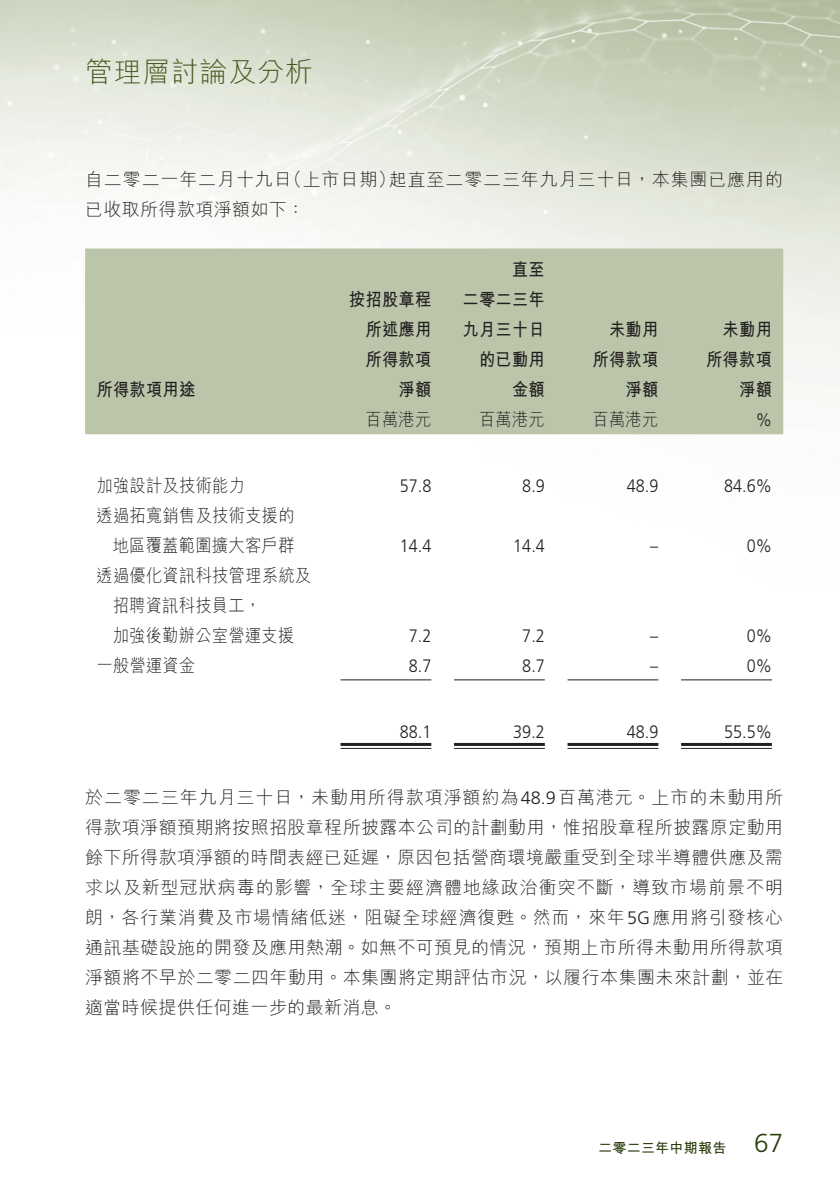
<style>
.page{position:relative;width:840px;height:1191px;background:#fff}
.page>*{position:absolute;margin:0;border:0;box-sizing:border-box;transform-origin:0 0}
.t1{font:300 28px "M Hei HK";letter-spacing:.02em;color:#44591f}
._00_txt{font:300 18px/30px "M Hei HK";letter-spacing:.025em;color:#231f20;text-align:justify}
._50_Table_txt{font:300 18px "M Hei HK";letter-spacing:.02em;color:#231f20;scale:.9 1}
._50_Table_txt-2{font:300 18px "Frutiger LT Std";color:#231f20;scale:.9 1}
._50_Table_txt-3{font:700 18px "M Hei HK";letter-spacing:.02em;color:#231f20;scale:.9 1}
._00_txt-2{font:300 18px/30px "M Hei HK";letter-spacing:.045em;color:#231f20}
.t2{font:700 14px "M Hei HK";letter-spacing:.02em;color:#293d0b}
.s1{font-family:"Frutiger LT Std"}
.s2{font-family:"Frutiger LT Std";font-weight:300;font-size:26px}
</style>
<div class="page">
<img style="left:0;top:0;width:839px;height:749px">
<div style="left:85px;top:248px;width:697px;height:186px;background:#bac5aa"></div>
<hr style="left:340px;top:679px;width:91px;height:1px;background:#231f20">
<hr style="left:454px;top:679px;width:90px;height:1px;background:#231f20">
<hr style="left:567px;top:679px;width:91px;height:1px;background:#231f20">
<hr style="left:680px;top:679px;width:91px;height:1px;background:#231f20">
<hr style="left:340px;top:743px;width:91px;height:3px;background:#231f20">
<hr style="left:340px;top:748px;width:91px;height:1px;background:#231f20">
<hr style="left:454px;top:743px;width:90px;height:3px;background:#231f20">
<hr style="left:454px;top:748px;width:90px;height:1px;background:#231f20">
<hr style="left:567px;top:743px;width:91px;height:3px;background:#231f20">
<hr style="left:567px;top:748px;width:91px;height:1px;background:#231f20">
<hr style="left:680px;top:743px;width:91px;height:3px;background:#231f20">
<hr style="left:680px;top:748px;width:91px;height:1px;background:#231f20">
<h1 class="t1" style="left:85px;top:57px;width:229px">管理層討論及分析</h1>
<p class="_00_txt-2" style="left:85px;top:164px;width:699px">自二零二一年二月十九日（上市日期）起直至二零二三年九月三十日，本集團已應用的已收取所得款項淨額如下：</p>
<p class="_50_Table_txt-3" style="left:96px;top:376px;width:111px">所得款項用途</p>
<p class="_50_Table_txt-3" style="left:349px;top:286px;width:93px">按招股章程</p>
<p class="_50_Table_txt-3" style="left:365px;top:316px;width:75px">所述應用</p>
<p class="_50_Table_txt-3" style="left:365px;top:346px;width:75px">所得款項</p>
<p class="_50_Table_txt-3" style="left:398px;top:376px;width:38px">淨額</p>
<p class="_50_Table_txt-3" style="left:512px;top:256px;width:38px">直至</p>
<p class="_50_Table_txt-3" style="left:462px;top:286px;width:93px">二零二三年</p>
<p class="_50_Table_txt-3" style="left:462px;top:316px;width:93px">九月三十日</p>
<p class="_50_Table_txt-3" style="left:478px;top:346px;width:75px">的已動用</p>
<p class="_50_Table_txt-3" style="left:512px;top:376px;width:38px">金額</p>
<p class="_50_Table_txt-3" style="left:608px;top:316px;width:56px">未動用</p>
<p class="_50_Table_txt-3" style="left:592px;top:346px;width:75px">所得款項</p>
<p class="_50_Table_txt-3" style="left:625px;top:376px;width:38px">淨額</p>
<p class="_50_Table_txt-3" style="left:722px;top:316px;width:56px">未動用</p>
<p class="_50_Table_txt-3" style="left:705px;top:346px;width:75px">所得款項</p>
<p class="_50_Table_txt-3" style="left:738px;top:376px;width:38px">淨額</p>
<p class="_50_Table_txt" style="left:365px;top:410px;width:75px">百萬港元</p>
<p class="_50_Table_txt" style="left:478px;top:410px;width:75px">百萬港元</p>
<p class="_50_Table_txt" style="left:592px;top:410px;width:75px">百萬港元</p>
<p class="_50_Table_txt-2" style="left:755px;top:410px;width:20px">%</p>
<p class="_50_Table_txt" style="left:96px;top:476px;width:166px">加強設計及技術能力</p>
<p class="_50_Table_txt-2" style="left:399px;top:475px;width:37px">57.8</p>
<p class="_50_Table_txt-2" style="left:522px;top:475px;width:27px">8.9</p>
<p class="_50_Table_txt-2" style="left:626px;top:475px;width:37px">48.9</p>
<p class="_50_Table_txt-2" style="left:723px;top:475px;width:55px">84.6%</p>
<p class="_50_Table_txt" style="left:96px;top:506px;width:221px">透過拓寬銷售及技術支援的</p>
<p class="_50_Table_txt" style="left:113px;top:536px;width:203px">地區覆蓋範圍擴大客戶群</p>
<p class="_50_Table_txt-2" style="left:399px;top:535px;width:37px">14.4</p>
<p class="_50_Table_txt-2" style="left:513px;top:535px;width:37px">14.4</p>
<p class="_50_Table_txt-2" style="left:650px;top:535px;width:11px">–</p>
<p class="_50_Table_txt-2" style="left:746px;top:535px;width:30px">0%</p>
<p class="_50_Table_txt" style="left:96px;top:566px;width:240px">透過優化資訊科技管理系統及</p>
<p class="_50_Table_txt" style="left:113px;top:596px;width:166px">招聘資訊科技員工，</p>
<p class="_50_Table_txt" style="left:113px;top:626px;width:203px">加強後勤辦公室營運支援</p>
<p class="_50_Table_txt-2" style="left:408px;top:625px;width:27px">7.2</p>
<p class="_50_Table_txt-2" style="left:522px;top:625px;width:27px">7.2</p>
<p class="_50_Table_txt-2" style="left:650px;top:625px;width:11px">–</p>
<p class="_50_Table_txt-2" style="left:746px;top:625px;width:30px">0%</p>
<p class="_50_Table_txt" style="left:96px;top:656px;width:111px">一般營運資金</p>
<p class="_50_Table_txt-2" style="left:408px;top:655px;width:27px">8.7</p>
<p class="_50_Table_txt-2" style="left:522px;top:655px;width:27px">8.7</p>
<p class="_50_Table_txt-2" style="left:650px;top:655px;width:11px">–</p>
<p class="_50_Table_txt-2" style="left:746px;top:655px;width:30px">0%</p>
<p class="_50_Table_txt-2" style="left:399px;top:721px;width:37px">88.1</p>
<p class="_50_Table_txt-2" style="left:513px;top:721px;width:37px">39.2</p>
<p class="_50_Table_txt-2" style="left:626px;top:721px;width:37px">48.9</p>
<p class="_50_Table_txt-2" style="left:723px;top:721px;width:55px">55.5%</p>
<p class="_00_txt" style="left:85px;top:782px;width:699px">於二零二三年九月三十日，未動用所得款項淨額約為<span class="s1">48.9</span>百萬港元。上市的未動用所得款項淨額預期將按照招股章程所披露本公司的計劃動用，惟招股章程所披露原定動用餘下所得款項淨額的時間表經已延遲，原因包括營商環境嚴重受到全球半導體供應及需求以及新型冠狀病毒的影響，全球主要經濟體地緣政治衝突不斷，導致市場前景不明朗，各行業消費及市場情緒低迷，阻礙全球經濟復甦。然而，來年<span class="s1">5G</span>應用將引發核心通訊基礎設施的開發及應用熱潮。如無不可預見的情況，預期上市所得未動用所得款項淨額將不早於二零二四年動用。本集團將定期評估市況，以履行本集團未來計劃，並在適當時候提供任何進一步的最新消息。</p>
<p class="t2" style="left:597px;top:1138px;width:186px">二零二三年中期報告 <span class="s2">67</span></p>
</div>
